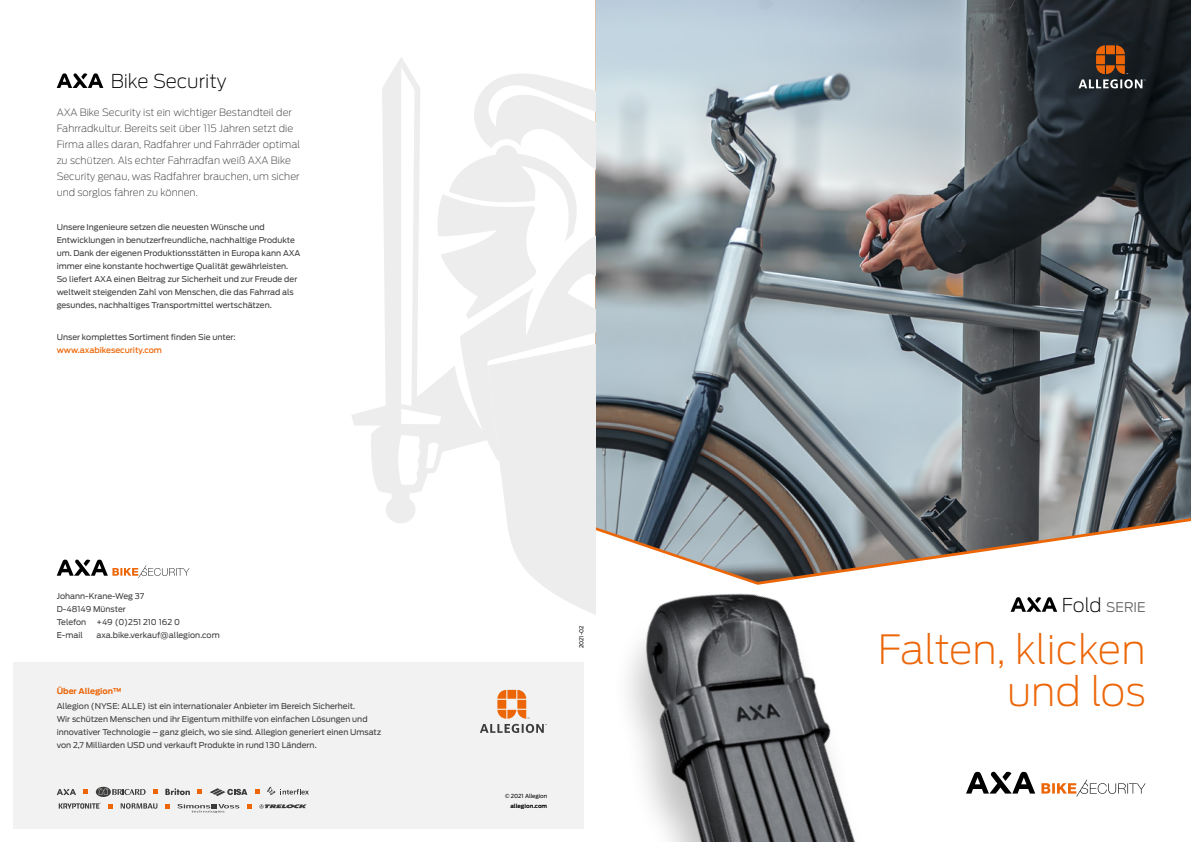
<style>
.page{position:relative;width:1191px;height:842px;background:#fff}
.page>*{position:absolute;margin:0;border:0;box-sizing:border-box;transform-origin:0 0}
.t1{font:200 40px/42px "Antenna";color:#ec6608;text-align:right}
.t2{font:200 19px "Antenna";letter-spacing:-.005em;color:#000}
.t3{font:300 13.3px "Antenna";color:#646363}
.t4{font:200 10px/16px "Antenna";color:#3c3c3b}
.t5{font:8px/13px "Antenna";color:#3c3c3b}
.t6{font:500 8px "Antenna";color:#ec6608}
.t7{font:700 8px "Antenna";color:#ec6608}
.t8{font:5.5px "Antenna";color:#000}
.t9{font:700 5.5px "Antenna";color:#000}
.s1{font-weight:200;font-size:19px;color:#000}
</style>
<div class="page">
<svg style="left:57px;top:73px;width:46px;height:15px"></svg>
<div style="left:13px;top:663px;width:570px;height:166px;background:#f2f2f2"></div>
<svg style="left:480px;top:724px;width:9px;height:9px"></svg>
<img style="left:595px;top:0;width:596px;height:553px">
<svg style="left:1010px;top:597px;width:47px;height:15px"></svg>
<svg style="left:1041px;top:779px;width:104px;height:18px"></svg>
<svg style="left:975px;top:771px;width:60px;height:22px"></svg>
<svg style="left:1078px;top:45px;width:67px;height:43px;background:#554033"></svg>
<svg style="left:351px;top:57px;width:244px;height:466px"></svg>
<svg style="left:487px;top:342px;width:108px;height:181px;background:#eee"></svg>
<svg style="left:436px;top:58px;width:159px;height:261px"></svg>
<svg style="left:153px;top:790px;width:5px;height:4px"></svg>
<svg style="left:197px;top:790px;width:5px;height:4px"></svg>
<svg style="left:255px;top:790px;width:4px;height:4px"></svg>
<svg style="left:84px;top:790px;width:4px;height:4px"></svg>
<svg style="left:247px;top:804px;width:5px;height:4px"></svg>
<svg style="left:108px;top:804px;width:5px;height:4px"></svg>
<svg style="left:165px;top:804px;width:5px;height:4px"></svg>
<svg style="left:210px;top:788px;width:37px;height:8px"></svg>
<svg style="left:96px;top:787px;width:50px;height:10px"></svg>
<svg style="left:165px;top:788px;width:25px;height:7px"></svg>
<svg style="left:57px;top:789px;width:19px;height:6px"></svg>
<svg style="left:267px;top:787px;width:42px;height:8px"></svg>
<svg style="left:121px;top:803px;width:36px;height:6px"></svg>
<svg style="left:59px;top:803px;width:42px;height:6px"></svg>
<svg style="left:177px;top:804px;width:62px;height:8px"></svg>
<svg style="left:259px;top:804px;width:48px;height:5px"></svg>
<svg style="left:57px;top:559px;width:132px;height:19px"></svg>
<img style="left:489px;top:485px;width:486px;height:357px">
<h2 class="t2" style="left:111px;top:70px;width:117px">Bike Security</h2>
<p class="t4" style="left:57px;top:104px;width:245px">AXA Bike Security ist ein wichtiger Bestandteil der Fahrradkultur. Bereits seit über 115 Jahren setzt die Firma alles daran, Radfahrer und Fahrräder optimal zu schützen. Als echter Fahrradfan weiß AXA Bike Security genau, was Radfahrer brauchen, um sicher und sorglos fahren zu können.</p>
<p class="t5" style="left:57px;top:221px;width:245px">Unsere Ingenieure setzen die neuesten Wünsche und Entwicklungen in benutzerfreundliche, nachhaltige Produkte um. Dank der eigenen Produktionsstätten in Europa kann AXA immer eine konstante hochwertige Qualität gewährleisten.<br>So liefert AXA einen Beitrag zur Sicherheit und zur Freude der weltweit steigenden Zahl von Menschen, die das Fahrrad als gesundes, nachhaltiges Transportmittel wertschätzen.</p>
<p class="t5" style="left:57px;top:331px;width:180px">Unser komplettes Sortiment finden Sie unter:</p>
<p class="t6" style="left:57px;top:345px;width:107px">www.axabikesecurity.com</p>
<p class="t5" style="left:57px;top:590px;width:89px">Johann-Krane-Weg 37<br>D-48149 Münster<br>Telefon</p>
<p class="t5" style="left:96px;top:616px;width:85px">+49 (0)251 210 162 0</p>
<p class="t5" style="left:57px;top:629px;width:28px">E-mail</p>
<p class="t5" style="left:96px;top:629px;width:125px">axa.bike.verkauf@allegion.com</p>
<p class="t7" style="left:57px;top:686px;width:67px">Über Allegion™</p>
<p class="t5" style="left:57px;top:700px;width:326px">Allegion (NYSE: ALLE) ist ein internationaler Anbieter im Bereich Sicherheit.<br>Wir schützen Menschen und ihr Eigentum mithilfe von einfachen Lösungen und innovativer Technologie – ganz gleich, wo sie sind. Allegion generiert einen Umsatz von 2,7 Milliarden USD und verkauft Produkte in rund 130 Ländern.</p>
<p class="t5" style="left:80px;top:739px;width:240px">9 Milliarden USD und verkauft Produkte in rund 130 Ländern.</p>
<p class="t8" style="left:578px;top:648px;width:24px;rotate:-90deg">2021-02</p>
<p class="t8" style="left:505px;top:792px;width:44px">© 2021 Allegion</p>
<p class="t9" style="left:510px;top:802px;width:38px">allegion.com</p>
<h3 class="t3" style="left:1061px;top:599px;width:85px"><span class="s1">Fold</span> SERIE</h3>
<h1 class="t1" style="left:877px;top:628px;width:269px">Falten, klicken und los</h1>
</div>
